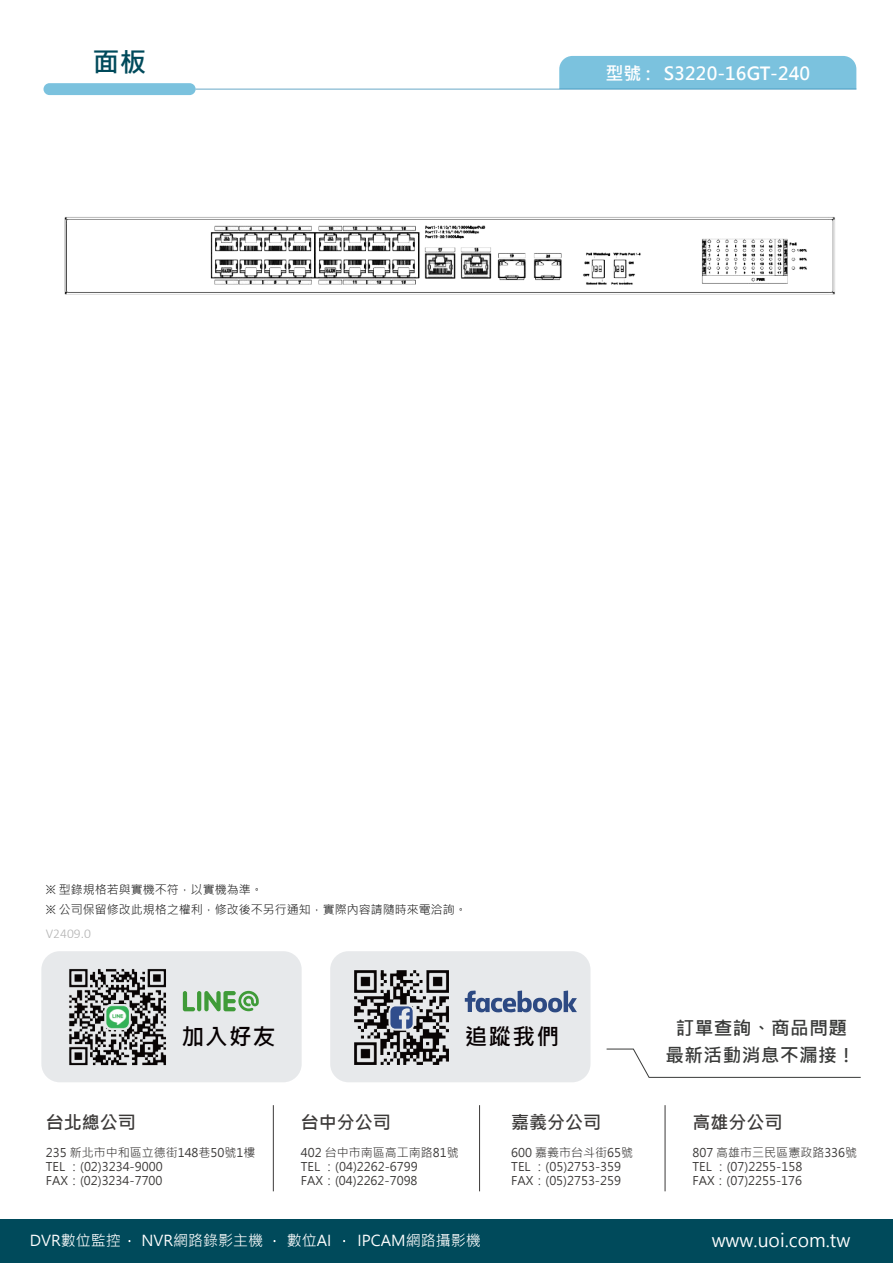
<style>
.page{position:relative;width:893px;height:1263px;background:#fff}
.page>*{position:absolute;margin:0;border:0;box-sizing:border-box;transform-origin:0 0}
.t1{font:700 27px "Microsoft Jheng Hei";color:#004a5b}
.t2{font:700 22.65px "Microsoft Jheng Hei";letter-spacing:.05em;color:#060001}
.t3{font:700 18.6px/26.8px "Microsoft Jheng Hei";letter-spacing:.025em;color:#393a39;text-align:center}
.t4{font:700 18px "Microsoft Jheng Hei";color:#3c3a39}
.t5{font:700 18px "Microsoft Jheng Hei";color:#fff}
.t6{font:18px "Microsoft Jheng Hei";color:#fff}
.t7{font:15px "Microsoft Jheng Hei";color:#fff}
.t8{font:300 13.5px "Calibri";color:#b3b3b3}
.t9{font:12px/14.4px "Microsoft Jheng Hei";color:#3c3a39}
.t10{font:12px/19.5px "Microsoft Jheng Hei";color:#282828}
</style>
<div class="page">
<div style="left:0;top:1219px;width:893px;height:44px;background:#004a5b"></div>
<hr style="left:273px;top:1105px;width:1px;height:86px;background:#3c3a39">
<hr style="left:479px;top:1105px;width:1px;height:86px;background:#3c3a39">
<hr style="left:665px;top:1105px;width:1px;height:86px;background:#3c3a39">
<svg style="left:606px;top:1048px;width:255px;height:30px"></svg>
<div style="left:41px;top:951px;width:261px;height:131px;background:#e7e9eb;border-radius:18px"></div>
<hr style="left:197px;top:991px;width:4px;height:20px;background:#3f9b38;border-radius:2px">
<svg style="left:183px;top:991px;width:12px;height:20px"></svg>
<svg style="left:204px;top:991px;width:55px;height:20px"></svg>
<img style="left:69px;top:969px;width:97px;height:97px">
<div style="left:330px;top:951px;width:260px;height:131px;background:#e7e9eb;border-radius:18px"></div>
<svg style="left:465px;top:990px;width:112px;height:23px"></svg>
<img style="left:354px;top:970px;width:95px;height:95px">
<div style="left:559px;top:56px;width:297px;height:33px;background:#7bc2de"></div>
<div style="left:44px;top:83px;width:152px;height:12px;background:#7bc2de;border-radius:6px"></div>
<hr style="left:196px;top:89px;width:660px;height:1px;background:#1f7ead">
<img style="left:64px;top:217px;width:771px;height:78px">
<h1 class="t1" style="left:93px;top:45px;width:55px">面板</h1>
<h3 class="t5" style="left:605px;top:62px;width:206px">型號 : S3220-16GT-240</h3>
<p class="t10" style="left:46px;top:880px;width:423px">※ 型錄規格若與實機不符，以實機為準。<br>※ 公司保留修改此規格之權利，修改後不另行通知，實際內容請隨時來電洽詢。</p>
<p class="t8" style="left:46px;top:925px;width:47px">V2409.0</p>
<h2 class="t2" style="left:181px;top:1022px;width:96px">加入好友</h2>
<h2 class="t2" style="left:465px;top:1023px;width:96px">追蹤我們</h2>
<h3 class="t3" style="left:665px;top:1015px;width:192px">訂單查詢、商品問題最新活動消息不漏接！</h3>
<h3 class="t4" style="left:46px;top:1111px;width:91px">台北總公司</h3>
<p class="t9" style="left:46px;top:1145px;width:211px">235 新北市中和區立德街148巷50號1樓<br>TEL ：(02)3234-9000<br>FAX：(02)3234-7700</p>
<h3 class="t4" style="left:301px;top:1111px;width:91px">台中分公司</h3>
<p class="t9" style="left:301px;top:1145px;width:159px">402 台中市南區高工南路81號<br>TEL ：(04)2262-6799<br>FAX：(04)2262-7098</p>
<h3 class="t4" style="left:511px;top:1111px;width:91px">嘉義分公司</h3>
<p class="t9" style="left:511px;top:1145px;width:123px">600 嘉義市台斗街65號<br>TEL ：(05)2753-359<br>FAX：(05)2753-259</p>
<h3 class="t4" style="left:692px;top:1111px;width:91px">高雄分公司</h3>
<p class="t9" style="left:692px;top:1145px;width:166px">807 高雄市三民區憲政路336號<br>TEL ：(07)2255-158<br>FAX：(07)2255-176</p>
<p class="t7" style="left:30px;top:1231px;width:92px">DVR數位監控</p>
<p class="t7" style="left:141px;top:1231px;width:123px">NVR網路錄影主機</p>
<p class="t7" style="left:287px;top:1231px;width:46px">數位AI</p>
<p class="t7" style="left:358px;top:1231px;width:125px">IPCAM網路攝影機</p>
<h3 class="t6" style="left:712px;top:1229px;width:140px">www.uoi.com.tw</h3>
</div>
